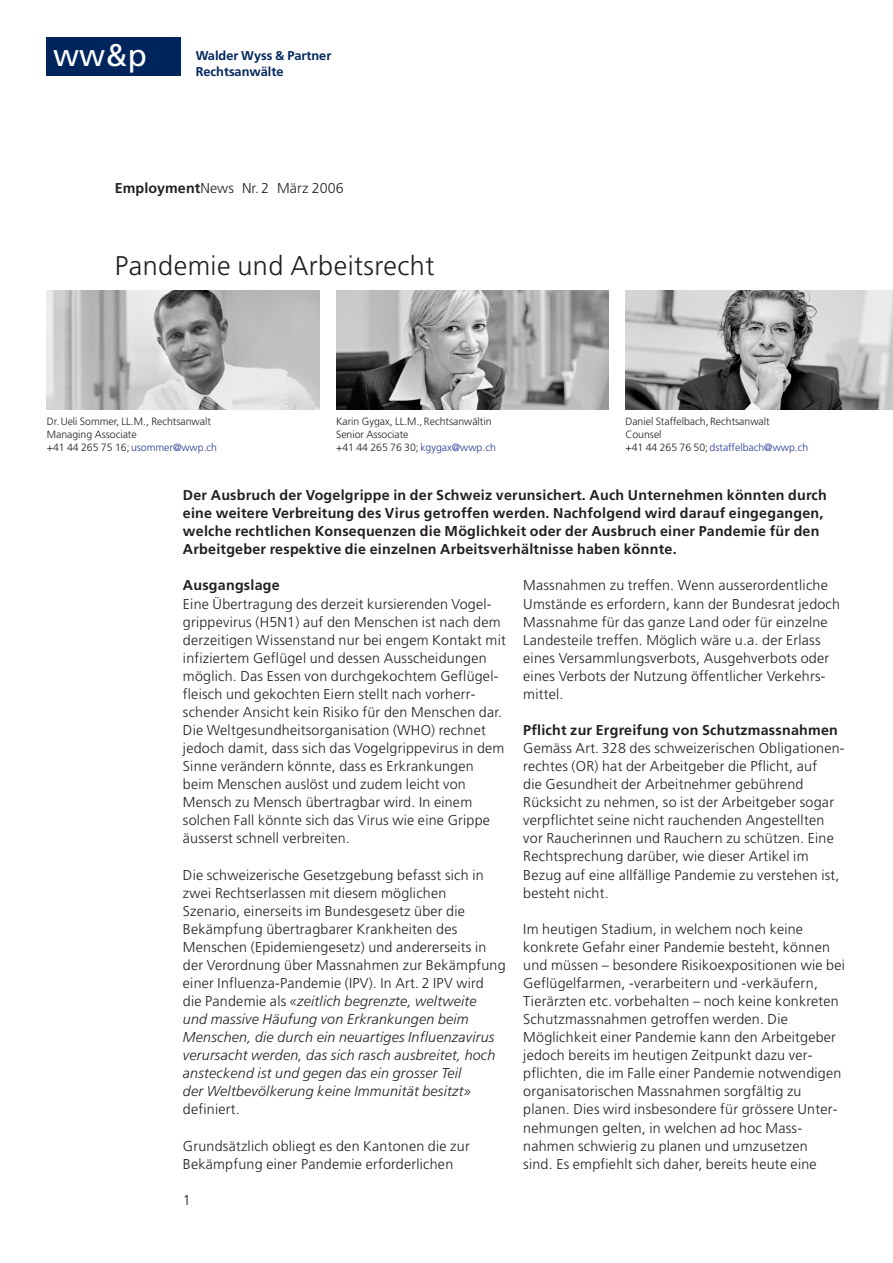
<style>
.page{position:relative;width:893px;height:1263px;background:#fff}
.page>*{position:absolute;margin:0;border:0;box-sizing:border-box;transform-origin:0 0}
.t1{font:31.2px "Frutiger";color:#fff}
.t2{font:300 27px "Frutiger";letter-spacing:.015em;color:#231f20}
.t3{font:300 14.25px/18px "Frutiger";letter-spacing:.015em;color:#231f20}
.t4{font:700 14.25px/18px "Frutiger";letter-spacing:.015em;color:#231f20}
.t5{font:700 12.75px/15.8px "Frutiger";color:#00255d}
.t6{font:300 10.5px/12.8px "Frutiger";color:#231f20}
.s1{font-weight:700}
.s2{color:#293795}
.s3{font-style:italic}
</style>
<div class="page">
<img style="left:47px;top:291px;width:272px;height:119px">
<img style="left:336px;top:291px;width:272px;height:119px">
<img style="left:625px;top:291px;width:267px;height:119px">
<div style="left:47px;top:38px;width:134px;height:38px;background:#00255d"></div>
<h1 class="t1" style="left:53px;top:43px;width:95px">ww&amp;p</h1>
<p class="t5" style="left:196px;top:49px;width:137px">Walder Wyss &amp; Partner<br>Rechtsanwälte</p>
<p class="t3" style="left:115px;top:180px;width:230px"><span class="s1">Employment</span>News Nr. 2 März 2006</p>
<h2 class="t2" style="left:115px;top:254px;width:321px">Pandemie und Arbeitsrecht</h2>
<p class="t6" style="left:47px;top:416px;width:172px">Dr.Ueli Sommer, LL.M., Rechtsanwalt<br>Managing Associate<br>+41 44 265 75 16;<span class="s2">usommer@wwp.ch</span></p>
<p class="t6" style="left:336px;top:416px;width:161px">Karin Gygax, LL.M., Rechtsanwältin<br>Senior Associate<br>+41 44 265 76 30; <span class="s2">kgygax@wwp.ch</span></p>
<p class="t6" style="left:625px;top:416px;width:184px">Daniel Staffelbach, Rechtsanwalt<br>Counsel<br>+41 44 265 76 50;<span class="s2">dstaffelbach@wwp.ch</span></p>
<p class="t4" style="left:183px;top:487px;width:645px">Der Ausbruch der Vogelgrippe in der Schweiz verunsichert. Auch Unternehmen könnten durch eine weitere Verbreitung des Virus getroffen werden. Nachfolgend wird darauf eingegangen, welche rechtlichen Konsequenzen die Möglichkeit oder der Ausbruch einer Pandemie für den Arbeitgeber respektive die einzelnen Arbeitsverhältnisse haben könnte.</p>
<p class="t4" style="left:183px;top:578px;width:98px">Ausgangslage</p>
<p class="t3" style="left:183px;top:596px;width:324px">Eine Übertragung des derzeit kursierenden Vogel&shy;grippevirus (H5N1) auf den Menschen ist nach dem derzeitigen Wissenstand nur bei engem Kontakt mit infiziertem Geflügel und dessen Ausscheidungen möglich. Das Essen von durchgekochtem Geflügel&shy;fleisch und gekochten Eiern stellt nach vorherr&shy;schender Ansicht kein Risiko für den Menschen dar.<br>Die Weltgesundheitsorganisation (WHO) rechnet jedoch damit, dass sich das Vogelgrippevirus in dem Sinne verändern könnte, dass es Erkrankungen beim Menschen auslöst und zudem leicht von Mensch zu Mensch übertragbar wird. In einem solchen Fall könnte sich das Virus wie eine Grippe äusserst schnell verbreiten.</p>
<p class="t3" style="left:183px;top:867px;width:324px">Die schweizerische Gesetzgebung befasst sich in zwei Rechtserlassen mit diesem möglichen Szenario, einerseits im Bundesgesetz über die Bekämpfung übertragbarer Krankheiten des Menschen (Epidemiengesetz) und andererseits in der Verordnung über Massnahmen zur Bekämpfung einer Influenza-Pandemie (IPV). In Art. 2 IPV wird die Pandemie als <span class="s3">«zeitlich begrenzte, weltweite<br>und massive Häufung von Erkrankungen beim Menschen, die durch ein neuartiges Influenzavirus verursacht werden, das sich rasch ausbreitet, hoch ansteckend ist und gegen das ein grosser Teil<br>der Weltbevölkerung keine Immunität besitzt»</span></p>
<p class="t3" style="left:183px;top:1102px;width:58px">definiert.</p>
<p class="t3" style="left:183px;top:1138px;width:288px">Grundsätzlich obliegt es den Kantonen die zur<br>Bekämpfung einer Pandemie erforderlichen</p>
<p class="t3" style="left:183px;top:1192px;width:9px">1</p>
<p class="t3" style="left:523px;top:578px;width:318px">Massnahmen zu treffen. Wenn ausserordentliche Umstände es erfordern, kann der Bundesrat jedoch Massnahme für das ganze Land oder für einzelne Landesteile treffen. Möglich wäre u.a. der Erlass eines Versammlungsverbots, Ausgehverbots oder eines Verbots der Nutzung öffentlicher Verkehrs&shy;mittel.</p>
<p class="t4" style="left:523px;top:722px;width:316px">Pflicht zur Ergreifung von Schutzmassnahmen</p>
<p class="t3" style="left:523px;top:740px;width:323px">Gemäss Art. 328 des schweizerischen Obligationen&shy;rechtes (OR) hat der Arbeitgeber die Pflicht, auf<br>die Gesundheit der Arbeitnehmer gebührend Rücksicht zu nehmen, so ist der Arbeitgeber sogar verpflichtet seine nicht rauchenden Angestellten vor Raucherinnen und Rauchern zu schützen. Eine Rechtsprechung darüber, wie dieser Artikel im Bezug auf eine allfällige Pandemie zu verstehen ist, besteht nicht.</p>
<p class="t3" style="left:523px;top:921px;width:323px">Im heutigen Stadium, in welchem noch keine konkrete Gefahr einer Pandemie besteht, können und müssen – besondere Risikoexpositionen wie bei Geflügelfarmen, -verarbeitern und -verkäufern, Tierärzten etc. vorbehalten – noch keine konkreten Schutzmassnahmen getroffen werden. Die Möglichkeit einer Pandemie kann den Arbeitgeber jedoch bereits im heutigen Zeitpunkt dazu ver&shy;pflichten, die im Falle einer Pandemie notwendigen organisatorischen Massnahmen sorgfältig zu planen. Dies wird insbesondere für grössere Unter&shy;nehmungen gelten, in welchen ad hoc Mass&shy;nahmen schwierig zu planen und umzusetzen<br>sind. Es empfiehlt sich daher, bereits heute eine</p>
</div>
